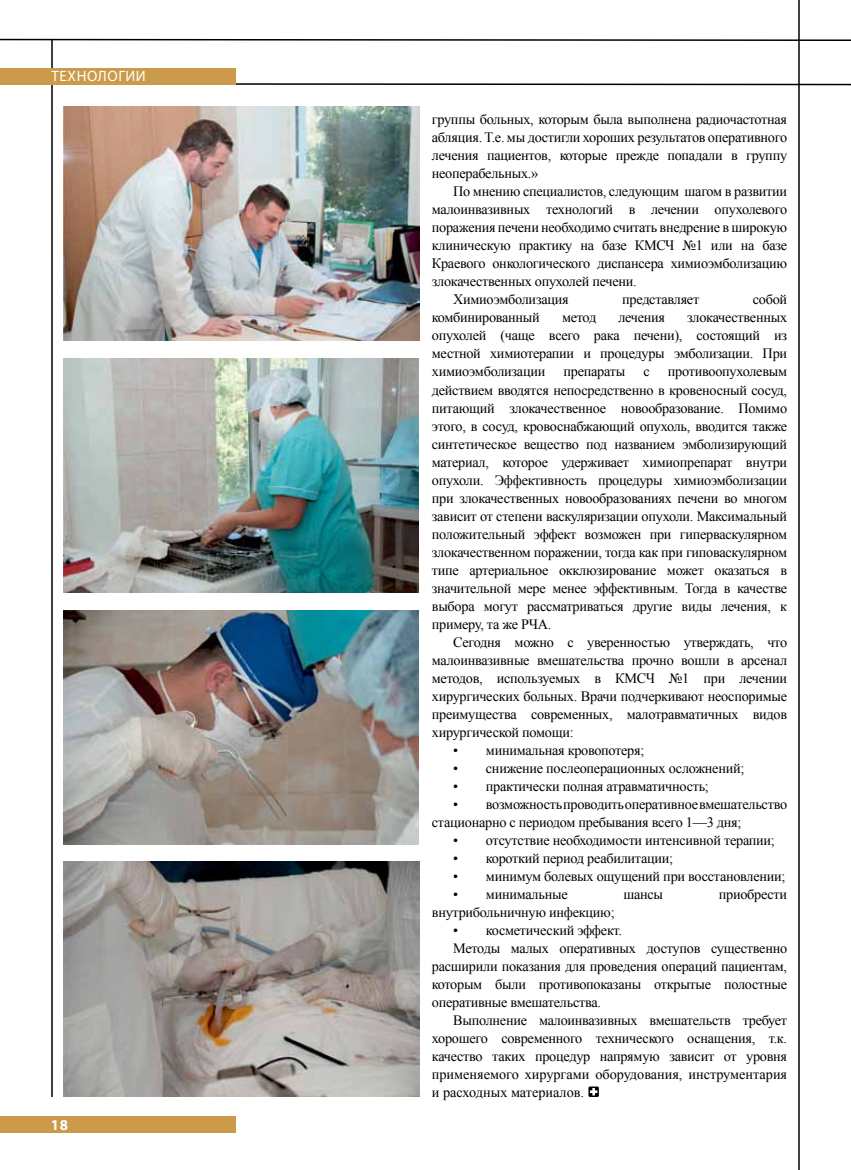
<style>
.page{position:relative;width:851px;height:1170px;background:#fff}
.page>*{position:absolute;margin:0;border:0;box-sizing:border-box;transform-origin:0 0}
.t1{font:15px "Myriad Pro";letter-spacing:.04em;color:#fff}
.t2{font:700 15px "Myriad Pro";color:#fff}
.t3{font:14.25px/18px "Times New Roman";letter-spacing:-.02em;color:#000;text-align:justify}
.t4{font:14.25px "Times New Roman";color:#000}
</style>
<div class="page">
<div style="left:0;top:1116px;width:235px;height:16px;background:#cc9a4b"></div>
<svg style="left:235px;top:82px;width:615px;height:5px"></svg>
<svg style="left:0;top:38px;width:850px;height:4px"></svg>
<hr style="left:51px;top:40px;width:2px;height:1056px;background:#000">
<hr style="left:798px;top:0;width:1px;height:1169px;background:#000">
<div style="left:0;top:69px;width:235px;height:16px;background:#cc9a4b"></div>
<img style="left:64px;top:861px;width:355px;height:235px">
<img style="left:64px;top:610px;width:355px;height:234px">
<img style="left:64px;top:106px;width:355px;height:234px">
<img style="left:64px;top:358px;width:355px;height:234px">
<svg style="left:588px;top:1086px;width:10px;height:10px"></svg>
<svg style="left:590px;top:1087px;width:7px;height:8px"></svg>
<p class="t1" style="left:51px;top:67px;width:96px">ТЕХНОЛОГИИ</p>
<p class="t2" style="left:51px;top:1114px;width:19px">18</p>
<p class="t3" style="left:432px;top:110px;width:357px">группы больных, которым была выполнена радиочастотная абляция. Т.е. мы достигли хороших результатов оперативного лечения пациентов, которые прежде попадали в группу неоперабельных.»</p>
<p class="t3" style="left:453px;top:182px;width:335px">По мнению специалистов, следующим шагом в развитии</p>
<p class="t3" style="left:432px;top:200px;width:357px">малоинвазивных технологий в лечении опухолевого</p>
<p class="t3" style="left:432px;top:218px;width:357px">поражения печени необходимо считать внедрение в широкую</p>
<p class="t3" style="left:432px;top:236px;width:357px">клиническую практику на базе КМСЧ №1 или на базе</p>
<p class="t3" style="left:432px;top:254px;width:357px">Краевого онкологического диспансера химиоэмболизацию</p>
<p class="t3" style="left:432px;top:272px;width:206px">злокачественных опухолей печени.</p>
<p class="t3" style="left:453px;top:290px;width:117px">Химиоэмболизация</p>
<p class="t3" style="left:622px;top:290px;width:78px">представляет</p>
<p class="t3" style="left:752px;top:290px;width:36px">собой</p>
<p class="t3" style="left:432px;top:308px;width:109px">комбинированный</p>
<p class="t3" style="left:562px;top:308px;width:36px">метод</p>
<p class="t3" style="left:618px;top:308px;width:48px">лечения</p>
<p class="t3" style="left:432px;top:308px;width:357px;text-indent:255px">злокачественных опухолей (чаще всего рака печени), состоящий из местной химиотерапии и процедуры эмболизации. При химиоэмболизации</p>
<p class="t3" style="left:432px;top:362px;width:357px;text-indent:236px">противоопухолевым действием вводятся непосредственно в кровеносный сосуд, питающий злокачественное новообразование. Помимо этого, в сосуд, кровоснабжающий опухоль, вводится также синтетическое вещество под названием эмболизирующий материал, которое удерживает химиопрепарат внутри опухоли. Эффективность процедуры химиоэмболизации при злокачественных новообразованиях печени во многом зависит от степени васкуляризации опухоли. Максимальный положительный эффект возможен при гиперваскулярном злокачественном поражении, тогда как при гиповаскулярном типе артериальное окклюзирование может оказаться в значительной мере менее эффективным. Тогда в качестве выбора могут рассматриваться другие виды лечения, к примеру, та же РЧА.</p>
<p class="t3" style="left:432px;top:632px;width:357px;text-indent:21px">Сегодня можно с уверенностью утверждать, что малоинвазивные вмешательства прочно вошли в арсенал методов, используемых в КМСЧ №1 при лечении хирургических больных. Врачи подчеркивают неоспоримые преимущества современных, малотравматичных видов хирургической помощи:</p>
<p class="t3" style="left:453px;top:740px;width:193px">• минимальная кровопотеря;</p>
<p class="t3" style="left:453px;top:758px;width:293px">• снижение послеоперационных осложнений;</p>
<p class="t3" style="left:453px;top:776px;width:257px">• практически полная атравматичность;</p>
<p class="t3" style="left:432px;top:794px;width:357px;text-indent:21px">• возможность проводить оперативное вмешательство стационарно с периодом пребывания всего 1—3 дня;</p>
<p class="t3" style="left:453px;top:830px;width:323px">• отсутствие необходимости интенсивной терапии;</p>
<p class="t3" style="left:453px;top:848px;width:221px">• короткий период реабилитации;</p>
<p class="t3" style="left:453px;top:866px;width:334px">• минимум болевых ощущений при восстановлении;</p>
<p class="t3" style="left:453px;top:884px;width:116px">• минимальные</p>
<p class="t3" style="left:623px;top:884px;width:41px">шансы</p>
<p class="t3" style="left:718px;top:884px;width:70px">приобрести</p>
<p class="t3" style="left:432px;top:902px;width:184px">внутрибольничную инфекцию;</p>
<p class="t3" style="left:453px;top:920px;width:170px">• косметический эффект.</p>
<p class="t3" style="left:453px;top:938px;width:335px">Методы малых оперативных доступов существенно</p>
<p class="t3" style="left:432px;top:956px;width:357px">расширили показания для проведения операций пациентам,</p>
<p class="t3" style="left:432px;top:974px;width:357px">которым были противопоказаны открытые полостные</p>
<p class="t3" style="left:432px;top:992px;width:170px">оперативные вмешательства.</p>
<p class="t3" style="left:453px;top:1010px;width:335px">Выполнение малоинвазивных вмешательств требует</p>
<p class="t3" style="left:432px;top:1028px;width:357px">хорошего современного технического оснащения, т.к.</p>
<p class="t3" style="left:432px;top:1046px;width:357px">качество таких процедур напрямую зависит от уровня</p>
<p class="t4" style="left:432px;top:1064px;width:357px">применяемого хирургами оборудования, инструментария</p>
<p class="t4" style="left:432px;top:1082px;width:154px">и расходных материалов.</p>
<p class="t3" style="left:563px;top:362px;width:63px">препараты</p>
<p class="t3" style="left:643px;top:362px;width:8px">с</p>
</div>
